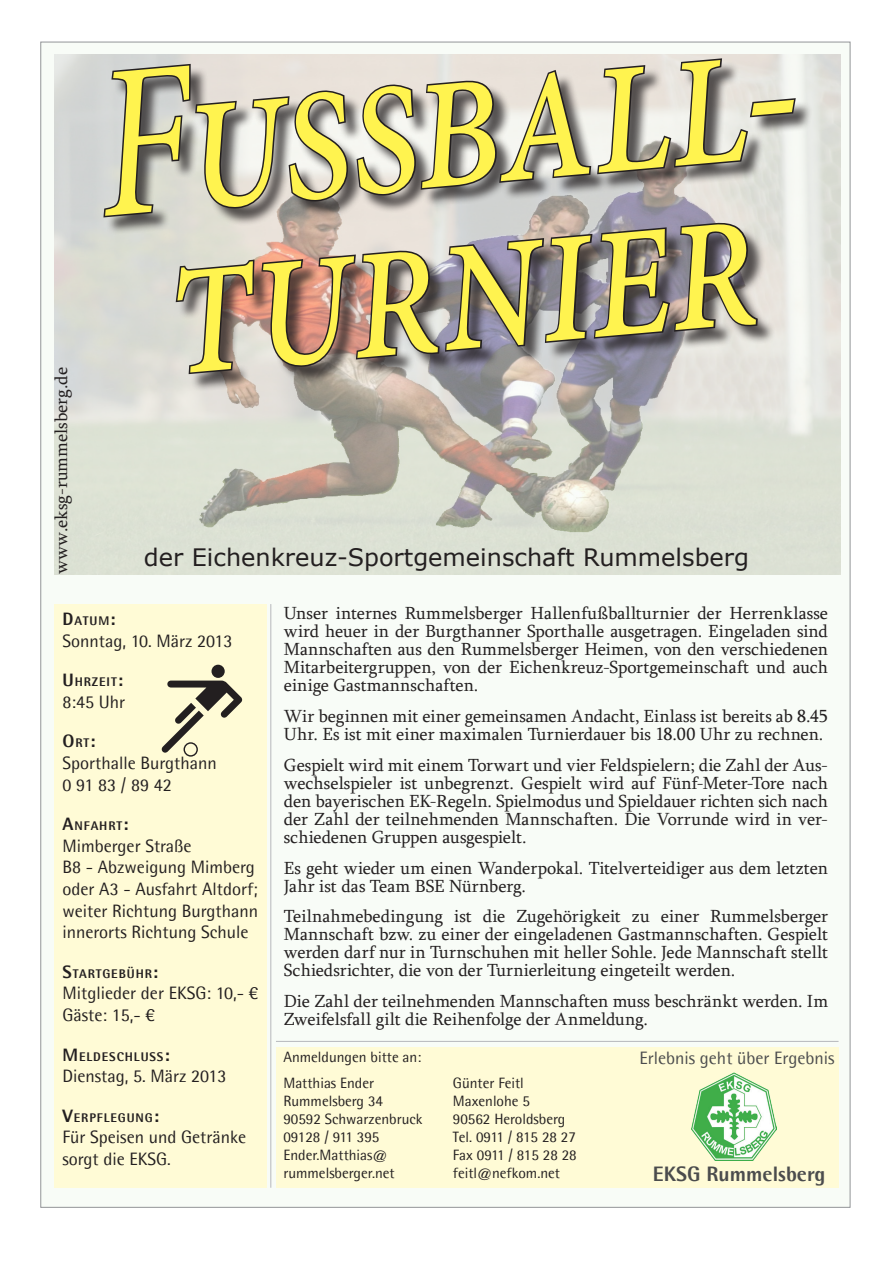
<style>
.page{position:relative;width:893px;height:1263px;background:#fff}
.page>*{position:absolute;margin:0;border:0;box-sizing:border-box;transform-origin:0 0}
.t1{font:italic 219.45px/163.5px "Minion Pro";color:#fff34f;scale:.8 1}
.t2{font:24px "Verdana";color:#231f20}
.t3{font:800 21px "Rotis Semi Sans";color:#4b4c4d}
.t4{font:18px/18px "Sylfaen";color:#231f20;text-align:justify}
.t5{font:18px/21.6px "Rotis Semi Sans";color:#231f20}
.t6{font:18px "Rotis Semi Sans";color:#4b4c4d}
.t7{font:800 18px "Rotis Semi Sans";color:#231f20}
.t8{font:15px "Rotis Semi Sans";color:#231f20}
.t9{font:800 12.6px "Rotis Semi Sans";letter-spacing:.07em;color:#231f20}
.s1{font-size:18px}
.s2{font-size:12.6px}
</style>
<div class="page">
<div style="left:40px;top:42px;width:810px;height:1166px;background:#f8fcf7;border:1px solid #939598"></div>
<img style="left:54px;top:54px;width:787px;height:521px">
<div style="left:276px;top:1047px;width:562px;height:141px;background:#fffbd6"></div>
<div style="left:54px;top:604px;width:213px;height:584px;background:#fffbd6"></div>
<div style="left:212px;top:665px;width:13px;height:13px;background:#231f20;border-radius:50%"></div>
<svg style="left:161px;top:680px;width:81px;height:77px"></svg>
<div style="left:106px;top:62px;width:708px;height:330px;background:#231f20;opacity:.75"></div>
<svg style="left:102px;top:57px;width:695px;height:319px"></svg>
<img style="left:692px;top:1072px;width:85px;height:89px">
<hr style="left:270px;top:604px;width:1px;height:584px;background:#b6b7bb">
<hr style="left:276px;top:1041px;width:562px;height:1px;background:#b6b7bb">
<p class="t1" style="left:90px;top:64px;width:946px;rotate:-5deg">Fussball&shy;turnier</p>
<p class="t4" style="left:52px;top:574px;width:209px;rotate:-90deg">www.eksg-rummelsberg.de</p>
<p class="t2" style="left:144px;top:540px;width:607px">der Eichenkreuz-Sportgemeinschaft Rummelsberg</p>
<p class="t4" style="left:284px;top:604px;width:546px">Unser internes Rummelsberger Hallenfußballturnier der Herrenklasse wird heuer in der Burgthanner Sporthalle ausgetragen. Eingeladen sind Mannschaften aus den Rummelsberger Heimen, von den verschiedenen Mitarbeitergruppen, von der Eichenkreuz-Sportgemeinschaft und auch einige Gastmannschaften.</p>
<p class="t4" style="left:284px;top:707px;width:546px">Wir beginnen mit einer gemeinsamen Andacht, Einlass ist bereits ab 8.45<br>Uhr. Es ist mit einer maximalen Turnierdauer bis 18.00 Uhr zu rechnen.</p>
<p class="t4" style="left:284px;top:755px;width:546px">Gespielt wird mit einem Torwart und vier Feldspielern; die Zahl der Aus&shy;wechselspieler ist unbegrenzt. Gespielt wird auf Fünf-Meter-Tore nach den bayerischen EK-Regeln. Spielmodus und Spieldauer richten sich nach der Zahl der teilnehmenden Mannschaften. Die Vorrunde wird in ver&shy;schiedenen Gruppen ausgespielt.</p>
<p class="t4" style="left:284px;top:858px;width:546px">Es geht wieder um einen Wanderpokal. Titelverteidiger aus dem letzten<br>Jahr ist das Team BSE Nürnberg.</p>
<p class="t4" style="left:284px;top:907px;width:546px">Teilnahmebedingung ist die Zugehörigkeit zu einer Rummelsberger Mannschaft bzw. zu einer der eingeladenen Gastmannschaften. Gespielt werden darf nur in Turnschuhen mit heller Sohle. Jede Mannschaft stellt Schiedsrichter, die von der Turnierleitung eingeteilt werden.</p>
<p class="t4" style="left:284px;top:992px;width:546px">Die Zahl der teilnehmenden Mannschaften muss beschränkt werden. Im<br>Zweifelsfall gilt die Reihenfolge der Anmeldung.</p>
<p class="t8" style="left:283px;top:1048px;width:139px">Anmeldungen bitte an:</p>
<p class="t8" style="left:283px;top:1074px;width:92px">Matthias Ender</p>
<p class="t8" style="left:283px;top:1092px;width:101px">Rummelsberg 34</p>
<p class="t8" style="left:283px;top:1110px;width:141px">90592 Schwarzenbruck</p>
<p class="t8" style="left:283px;top:1128px;width:98px">09128 / 911 395</p>
<p class="t8" style="left:283px;top:1146px;width:106px">Ender.Matthias@</p>
<p class="t8" style="left:283px;top:1164px;width:113px">rummelsberger.net</p>
<p class="t9" style="left:63px;top:613px;width:55px"><span class="s1">D</span>ATUM<span class="s1">:</span></p>
<p class="t5" style="left:63px;top:629px;width:172px">Sonntag, 10. März 2013</p>
<p class="t9" style="left:63px;top:674px;width:62px"><span class="s1">U</span> HRZEIT<span class="s1">:</span></p>
<p class="t5" style="left:63px;top:691px;width:64px">8:45 Uhr</p>
<p class="t7" style="left:63px;top:730px;width:35px">O<span class="s2">RT</span>:</p>
<p class="t5" style="left:63px;top:752px;width:156px">Sporthalle Burgthann</p>
<p class="t5" style="left:63px;top:773px;width:111px">0 91 83 / 89 42</p>
<p class="t9" style="left:63px;top:818px;width:68px"><span class="s1">A</span>NFAHRT<span class="s1">:</span></p>
<p class="t5" style="left:63px;top:835px;width:131px">Mimberger Straße</p>
<p class="t5" style="left:63px;top:856px;width:194px">B8 - Abzweigung Mimberg</p>
<p class="t5" style="left:63px;top:878px;width:197px">oder A3 - Ausfahrt Altdorf;</p>
<p class="t5" style="left:63px;top:899px;width:197px">weiter Richtung Burgthann</p>
<p class="t5" style="left:63px;top:921px;width:188px">innerorts Richtung Schule</p>
<p class="t9" style="left:63px;top:965px;width:97px"><span class="s1">S</span>TARTGEBÜHR<span class="s1">:</span></p>
<p class="t5" style="left:63px;top:982px;width:197px">Mitglieder der EKSG: 10,- €</p>
<p class="t5" style="left:63px;top:1004px;width:94px">Gäste: 15,- €</p>
<p class="t9" style="left:63px;top:1048px;width:109px"><span class="s1">M</span> ELDESCHLUSS <span class="s1">:</span></p>
<p class="t5" style="left:63px;top:1065px;width:166px">Dienstag, 5. März 2013</p>
<p class="t9" style="left:63px;top:1109px;width:98px"><span class="s1">V</span>ERPFLEGUNG<span class="s1">:</span></p>
<p class="t5" style="left:63px;top:1126px;width:185px">Für Speisen und Getränke sorgt die EKSG.</p>
<p class="t6" style="left:639px;top:1047px;width:197px">Erlebnis geht über Ergebnis</p>
<p class="t8" style="left:453px;top:1074px;width:73px">Günter Feitl</p>
<p class="t8" style="left:453px;top:1092px;width:79px">Maxenlohe 5</p>
<p class="t8" style="left:453px;top:1110px;width:114px">90562 Heroldsberg</p>
<p class="t8" style="left:453px;top:1128px;width:125px">Tel. 0911 / 815 28 27</p>
<p class="t8" style="left:453px;top:1146px;width:125px">Fax 0911 / 815 28 28</p>
<p class="t8" style="left:453px;top:1164px;width:109px">feitl@nefkom.net</p>
<p class="t3" style="left:653px;top:1160px;width:174px">EKSG Rummelsberg</p>
</div>
